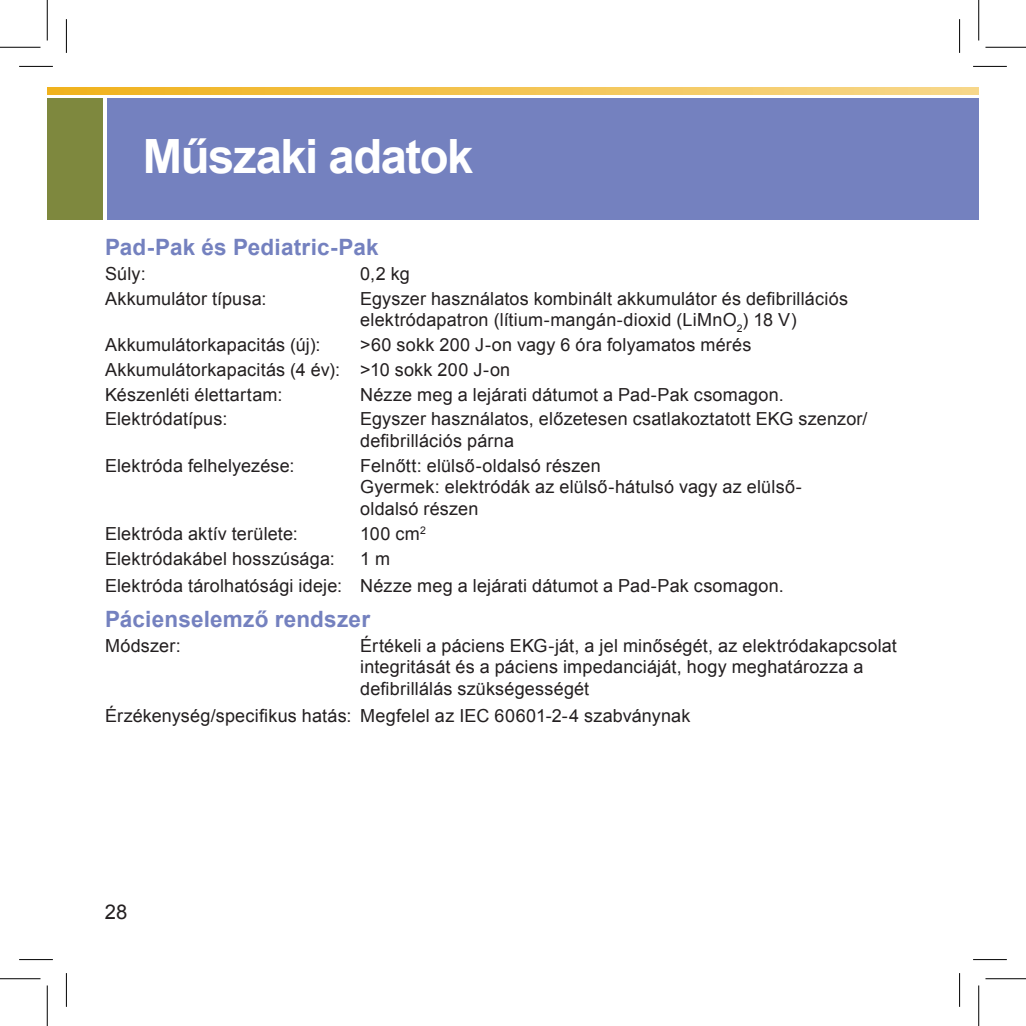
<style>
.page{position:relative;width:1026px;height:1026px;background:#fff}
.page>*{position:absolute;margin:0;border:0;box-sizing:border-box;transform-origin:0 0}
.t1{font:700 47.25px "Arial";letter-spacing:-.03em;color:#fff}
.t2{font:700 22.5px "Arial";letter-spacing:.01em;color:#7481bf}
.t3{font:20.25px "Arial";color:#231f20}
.t4{font:18px/21.6px "Arial";letter-spacing:.01em;color:#231f20}
</style>
<div class="page">
<div style="left:107px;top:98px;width:871px;height:121px;background:#7481bf"></div>
<svg style="left:47px;top:87px;width:931px;height:8px;background:#f3c453"></svg>
<div style="left:47px;top:98px;width:55px;height:121px;background:#7e883e"></div>
<hr style="left:19px;top:66px;width:34px;height:1px;background:#000">
<hr style="left:973px;top:66px;width:34px;height:1px;background:#000">
<hr style="left:19px;top:959px;width:34px;height:1px;background:#000">
<hr style="left:973px;top:959px;width:34px;height:1px;background:#000">
<hr style="left:66px;top:19px;width:1px;height:34px;background:#000">
<hr style="left:66px;top:973px;width:1px;height:34px;background:#000">
<hr style="left:959px;top:19px;width:1px;height:34px;background:#000">
<hr style="left:959px;top:973px;width:1px;height:34px;background:#000">
<hr style="left:0;top:47px;width:40px;height:1px;background:#000">
<hr style="left:985px;top:47px;width:41px;height:1px;background:#000">
<hr style="left:0;top:978px;width:40px;height:1px;background:#000">
<hr style="left:985px;top:978px;width:41px;height:1px;background:#000">
<hr style="left:47px;top:0;width:1px;height:40px;background:#000">
<hr style="left:47px;top:985px;width:1px;height:41px;background:#000">
<hr style="left:978px;top:0;width:1px;height:40px;background:#000">
<hr style="left:978px;top:985px;width:1px;height:41px;background:#000">
<h1 class="t1" style="left:143px;top:125px;width:332px">Műszaki adatok</h1>
<p class="t2" style="left:105px;top:232px;width:275px">Pad-Pak és Pediatric-Pak</p>
<p class="t4" style="left:105px;top:263px;width:42px">Súly:</p>
<p class="t4" style="left:360px;top:263px;width:51px">0,2 kg</p>
<p class="t4" style="left:105px;top:288px;width:163px">Akkumulátor típusa:</p>
<p class="t4" style="left:360px;top:288px;width:489px">Egyszer használatos kombinált akkumulátor és defibrillációs elektródapatron (lítium-mangán-dioxid (LiMnO<sub>2</sub>) 18 V)</p>
<p class="t4" style="left:105px;top:334px;width:217px">Akkumulátorkapacitás (új):</p>
<p class="t4" style="left:105px;top:332px;width:648px;line-height:24.8px;text-indent:255px">&gt;60 sokk 200 J-on vagy 6 óra folyamatos mérés<br>Akkumulátorkapacitás (4 év): &gt;10 sokk 200 J-on<br>Készenléti élettartam:</p>
<p class="t4" style="left:360px;top:384px;width:425px">Nézze meg a lejárati dátumot a Pad-Pak csomagon.</p>
<p class="t4" style="left:105px;top:408px;width:124px">Elektródatípus:</p>
<p class="t4" style="left:360px;top:408px;width:509px">Egyszer használatos, előzetesen csatlakoztatott EKG szenzor/ defibrillációs párna</p>
<p class="t4" style="left:105px;top:455px;width:191px">Elektróda felhelyezése:</p>
<p class="t4" style="left:360px;top:455px;width:443px">Felnőtt: elülső-oldalsó részen<br>Gyermek: elektródák az elülső-hátulsó vagy az elülső&shy;oldalsó részen</p>
<p class="t4" style="left:105px;top:523px;width:194px">Elektróda aktív területe:</p>
<p class="t4" style="left:360px;top:523px;width:67px">100 cm<sup>2</sup></p>
<p class="t4" style="left:105px;top:548px;width:231px">Elektródakábel hosszúsága:</p>
<p class="t4" style="left:105px;top:545px;width:680px;line-height:27.4px;text-indent:255px">1 m<br>Elektróda tárolhatósági ideje: Nézze meg a lejárati dátumot a Pad-Pak csomagon.</p>
<p class="t2" style="left:105px;top:604px;width:267px">Pácienselemző rendszer</p>
<p class="t4" style="left:105px;top:634px;width:77px">Módszer:</p>
<p class="t4" style="left:360px;top:634px;width:538px">Értékeli a páciens EKG-ját, a jel minőségét, az elektródakapcsolat integritását és a páciens impedanciáját, hogy meghatározza a defibrillálás szükségességét</p>
<p class="t4" style="left:105px;top:705px;width:587px">Érzékenység/specifikus hatás: Megfelel az IEC 60601-2-4 szabványnak</p>
<p class="t3" style="left:105px;top:898px;width:24px">28</p>
</div>
